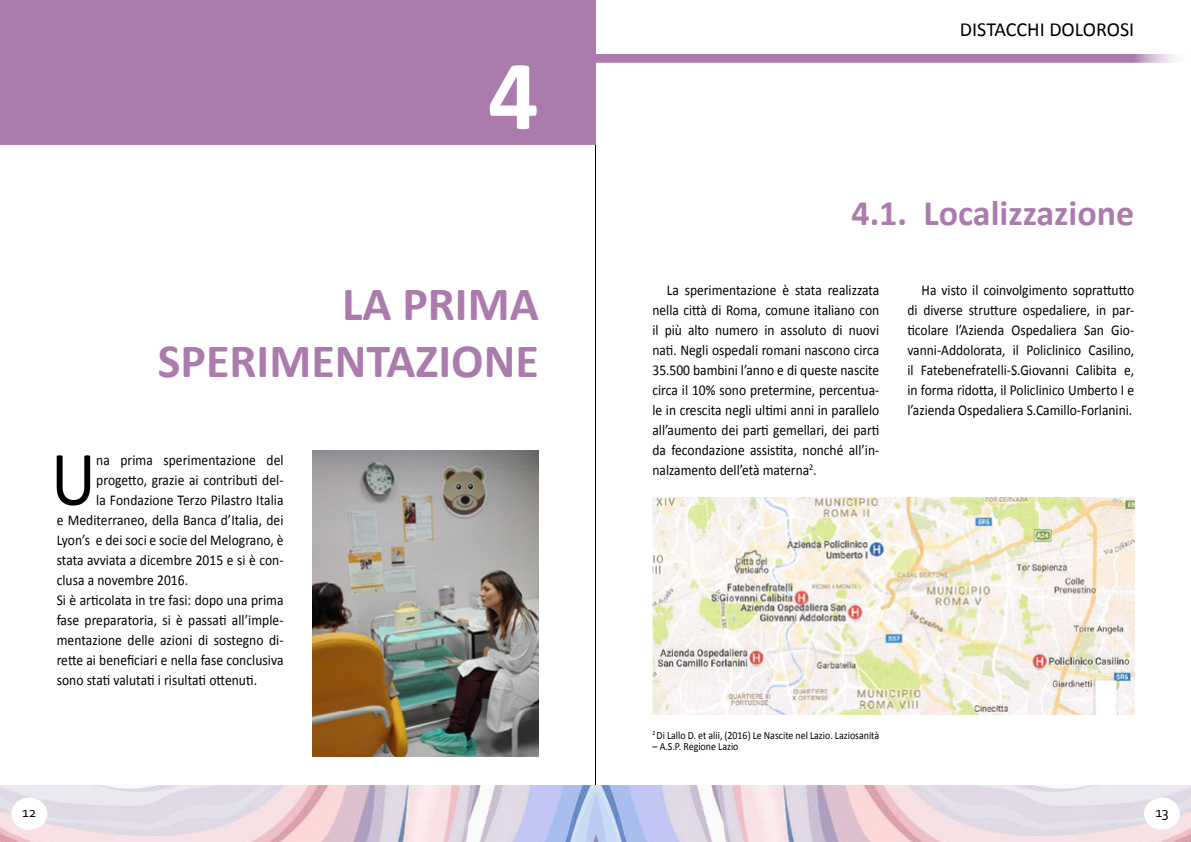
<style>
.page{position:relative;width:1191px;height:842px;background:#fff}
.page>*{position:absolute;margin:0;border:0;box-sizing:border-box;transform-origin:0 0}
.t1{font:700 100px "Calibri";color:#fff}
.t2{font:78px "Calibri";color:#000;scale:.9 1}
.t3{font:700 48px/57.6px "Calibri";color:#ac7bae;text-align:right}
.t4{font:700 36px "Calibri";color:#ac7bae}
.t5{font:20px "Calibri";color:#000}
.t6{font:15px/20px "Calibri";letter-spacing:.005em;color:#000;text-align:justify;scale:.9 1}
.t7{font:15px "Corbel";color:#000}
.t8{font:11px "Calibri";color:#000;scale:.9 1}
</style>
<div class="page">
<hr style="left:595px;top:0;width:1px;height:842px;background:#000">
<div style="left:0;top:54px;width:1191px;height:8px;background:#ac7bae"></div>
<img style="left:312px;top:450px;width:227px;height:307px">
<div style="left:0;top:0;width:596px;height:145px;background:#ac7bae"></div>
<img style="left:652px;top:497px;width:482px;height:217px">
<img style="left:0;top:785px;width:1191px;height:57px">
<div style="left:11px;top:798px;width:36px;height:32px;background:#fff;border-radius:50%"></div>
<div style="left:1144px;top:798px;width:35px;height:32px;background:#fff;border-radius:50%"></div>
<h1 class="t1" style="left:488px;top:32px;width:52px">4</h1>
<h3 class="t3" style="left:158px;top:275px;width:382px">LA PRIMA<br>SPERIMENTAZIONE</h3>
<h2 class="t2" style="left:51px;top:430px;width:52px">U</h2>
<p class="t6" style="left:96px;top:450px;width:209px">na prima sperimentazione del</p>
<p class="t6" style="left:96px;top:470px;width:209px">progetto, grazie ai contributi del-</p>
<p class="t6" style="left:96px;top:490px;width:209px">la Fondazione Terzo Pilastro Italia</p>
<p class="t6" style="left:57px;top:510px;width:253px">e Mediterraneo, della Banca d’Italia, dei</p>
<p class="t6" style="left:57px;top:530px;width:253px">Lyon’s e dei soci e socie del Melograno, è</p>
<p class="t6" style="left:57px;top:550px;width:253px">stata avviata a dicembre 2015 e si è con-</p>
<p class="t6" style="left:57px;top:570px;width:148px">clusa a novembre 2016.</p>
<p class="t6" style="left:57px;top:590px;width:253px">Si è articolata in tre fasi: dopo una prima</p>
<p class="t6" style="left:57px;top:610px;width:253px">fase preparatoria, si è passati all’imple-</p>
<p class="t6" style="left:57px;top:630px;width:253px">mentazione delle azioni di sostegno di-</p>
<p class="t6" style="left:57px;top:650px;width:253px">rette ai beneficiari e nella fase conclusiva</p>
<p class="t6" style="left:57px;top:670px;width:224px">sono stati valutati i risultati ottenuti.</p>
<h3 class="t5" style="left:960px;top:17px;width:176px">DISTACCHI DOLOROSI</h3>
<h3 class="t4" style="left:851px;top:190px;width:284px">4.1. Localizzazione</h3>
<p class="t6" style="left:652px;top:280px;width:253px;text-indent:14px">La sperimentazione è stata realizzata nella città di Roma, comune italiano con il più alto numero in assoluto di nuovi nati. Negli ospedali romani nascono circa 35.500 bambini l’anno e di queste nascite circa il 10% sono pretermine, percentua&shy;le in crescita negli ultimi anni in parallelo all’aumento dei parti gemellari, dei parti da fecondazione assistita, nonché all’in&shy;nalzamento dell’età materna<sup>2</sup>.</p>
<p class="t6" style="left:907px;top:280px;width:253px;text-indent:14px">Ha visto il coinvolgimento soprattutto di diverse strutture ospedaliere, in par&shy;ticolare l’Azienda Ospedaliera San Gio&shy;vanni-Addolorata, il Policlinico Casilino, il Fatebenefratelli-S.Giovanni Calibita e, in forma ridotta, il Policlinico Umberto I e l’azienda Ospedaliera S.Camillo-Forlanini.</p>
<p class="t8" style="left:652px;top:728px;width:253px"><sup>2</sup> Di Lallo D. et alii, (2016) Le Nascite nel Lazio. Laziosanità</p>
<p class="t8" style="left:652px;top:739px;width:97px">– A.S.P. Regione Lazio</p>
<p class="t7" style="left:22px;top:803px;width:16px">12</p>
<p class="t7" style="left:1155px;top:803px;width:15px">13</p>
</div>
